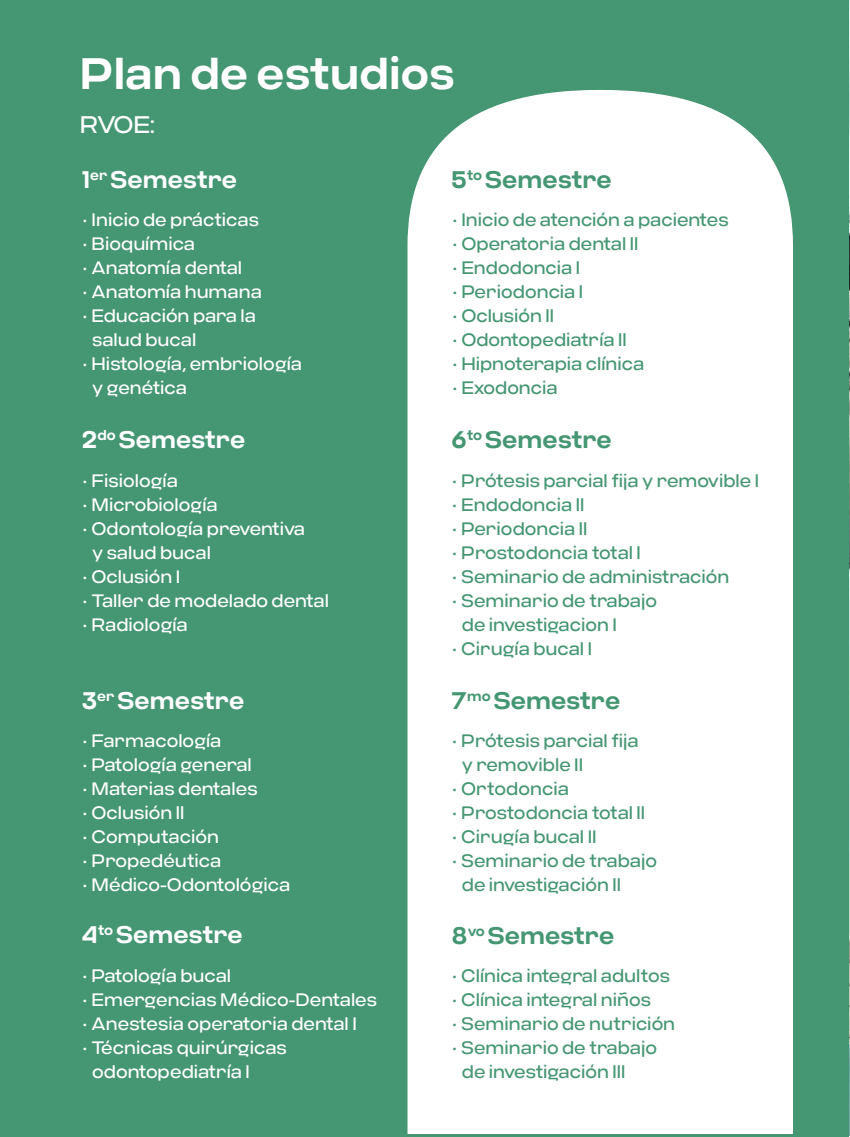
<style>
.page{position:relative;width:850px;height:1137px;background:#fff}
.page>*{position:absolute;margin:0;border:0;box-sizing:border-box;transform-origin:0 0}
.t1{font:600 44px "Criteria CF";color:#fff}
.t2{font:600 24px "Criteria CF";color:#fff}
.t3{font:600 24px "Criteria CF";color:#459672}
.t4{font:24px "Criteria CF";color:#fff}
.t5{font:18px/24px "Criteria CF";color:#459672}
.t6{font:18px/24px "Criteria CF";color:#fff}
</style>
<div class="page">
<img style="left:849px;top:0;width:1px;height:1136px">
<div style="left:0;top:0;width:848px;height:1137px;background:#459672"></div>
<div style="left:407px;top:90px;width:386px;height:1044px;background:#fff"></div>
<h1 class="t1" style="left:80px;top:48px;width:376px">Plan de estudios</h1>
<h2 class="t4" style="left:80px;top:110px;width:77px">RVOE:</h2>
<h2 class="t3" style="left:451px;top:166px;width:162px">5<sup>to</sup> Semestre</h2>
<p class="t5" style="left:451px;top:208px;width:278px">• Inicio de atenci»n a pacientes</p>
<p class="t5" style="left:451px;top:232px;width:188px">• Operatoria dental ll</p>
<p class="t5" style="left:451px;top:256px;width:130px">• Endodoncia l</p>
<p class="t5" style="left:451px;top:280px;width:133px">• Periodoncia l</p>
<p class="t5" style="left:451px;top:304px;width:104px">• Oclusi»n ll</p>
<p class="t5" style="left:451px;top:328px;width:176px">• Odontopediatr¬a ll</p>
<p class="t5" style="left:451px;top:352px;width:194px">• Hipnoterapia cl¬nica</p>
<p class="t5" style="left:451px;top:376px;width:108px">• Exodoncia</p>
<h2 class="t3" style="left:451px;top:426px;width:162px">6<sup>to</sup> Semestre</h2>
<p class="t5" style="left:451px;top:468px;width:309px">• Pr»tesis parcial fija y removible l</p>
<p class="t5" style="left:451px;top:492px;width:134px">• Endodoncia ll</p>
<p class="t5" style="left:451px;top:516px;width:137px">• Periodoncia ll</p>
<p class="t5" style="left:451px;top:540px;width:191px">• Prostodoncia total l</p>
<p class="t5" style="left:451px;top:564px;width:279px">• Seminario de administraci»n</p>
<p class="t5" style="left:462px;top:588px;width:197px;text-indent:-10px">• Seminario de trabajo de investigacion I</p>
<p class="t5" style="left:451px;top:636px;width:142px">• Cirug¬a bucal l</p>
<h2 class="t3" style="left:451px;top:686px;width:170px">7<sup>mo</sup> Semestre</h2>
<p class="t5" style="left:462px;top:729px;width:178px;text-indent:-10px">• Pr»tesis parcial fija y removible II</p>
<p class="t5" style="left:451px;top:777px;width:119px">• Ortodoncia</p>
<p class="t5" style="left:451px;top:801px;width:195px">• Prostodoncia total ll</p>
<p class="t5" style="left:451px;top:825px;width:147px">• Cirug¬a bucal II</p>
<p class="t5" style="left:462px;top:849px;width:197px;text-indent:-10px">• Seminario de trabajo de investigaci»n ll</p>
<h2 class="t3" style="left:451px;top:921px;width:164px">8<sup>vo</sup> Semestre</h2>
<p class="t5" style="left:451px;top:964px;width:220px">• Cl¬nica integral adultos</p>
<p class="t5" style="left:451px;top:988px;width:201px">• Cl¬nica integral ni∆os</p>
<p class="t5" style="left:451px;top:1012px;width:225px">• Seminario de nutrici»n</p>
<p class="t5" style="left:462px;top:1036px;width:197px;text-indent:-10px">• Seminario de trabajo de investigaci»n lll</p>
<h2 class="t2" style="left:82px;top:165px;width:157px">1<sup>er</sup> Semestre</h2>
<p class="t6" style="left:82px;top:208px;width:179px">• Inicio de pr∂cticas</p>
<p class="t6" style="left:82px;top:232px;width:115px">• Bioqu¬mica</p>
<p class="t6" style="left:82px;top:256px;width:162px">• Anatom¬a dental</p>
<p class="t6" style="left:82px;top:280px;width:181px">• Anatom¬a humana</p>
<p class="t6" style="left:92px;top:304px;width:165px;text-indent:-10px">• Educaci»n para la salud bucal</p>
<p class="t6" style="left:92px;top:352px;width:211px;text-indent:-10px">• Histolog¬a, embriolog¬a y genætica</p>
<h2 class="t2" style="left:82px;top:426px;width:165px">2<sup>do</sup> Semestre</h2>
<p class="t6" style="left:82px;top:468px;width:97px">• Fisiolog¬a</p>
<p class="t6" style="left:82px;top:492px;width:137px">• Microbiolog¬a</p>
<p class="t6" style="left:92px;top:516px;width:214px;text-indent:-10px">• Odontolog¬a preventiva y salud bucal</p>
<p class="t6" style="left:82px;top:564px;width:100px">• Oclusi»n I</p>
<p class="t6" style="left:82px;top:588px;width:249px">• Taller de modelado dental</p>
<p class="t6" style="left:82px;top:612px;width:107px">• Radiolog¬a</p>
<h2 class="t2" style="left:82px;top:686px;width:164px">3<sup>er</sup> Semestre</h2>
<p class="t6" style="left:82px;top:729px;width:141px">• Farmacolog¬a</p>
<p class="t6" style="left:82px;top:753px;width:171px">• Patolog¬a general</p>
<p class="t6" style="left:82px;top:777px;width:177px">• Materias dentales</p>
<p class="t6" style="left:82px;top:801px;width:104px">• Oclusi»n ll</p>
<p class="t6" style="left:82px;top:825px;width:139px">• Computaci»n</p>
<p class="t6" style="left:82px;top:849px;width:141px">• Propedæutica</p>
<p class="t6" style="left:82px;top:873px;width:210px">• Mædico-Odontol»gica</p>
<h2 class="t2" style="left:82px;top:920px;width:162px">4<sup>to</sup> Semestre</h2>
<p class="t6" style="left:82px;top:964px;width:151px">• Patolog¬a bucal</p>
<p class="t6" style="left:82px;top:988px;width:297px">• Emergencias Mædico-Dentales</p>
<p class="t6" style="left:82px;top:1012px;width:276px">• Anestesia operatoria dental I</p>
<p class="t6" style="left:92px;top:1036px;width:196px;text-indent:-10px">• Tæcnicas quirœrgicas odontopediatr¬a l</p>
</div>
